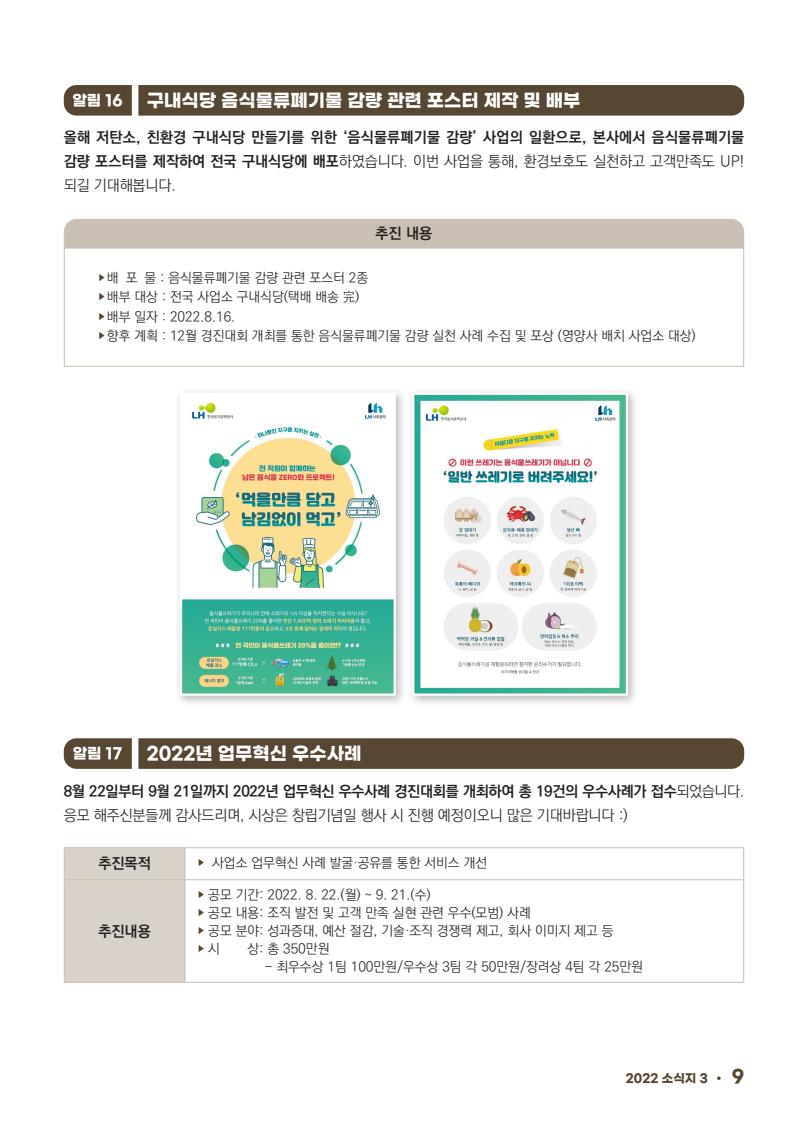
<style>
.page{position:relative;width:808px;height:1127px;background:#fff}
.page>*{position:absolute;margin:0;border:0;box-sizing:border-box;transform-origin:0 0}
.t1{font:700 18px "Gmarket Sans";color:#fff}
.t2{font:15px/24px "Ko Pub World Dotum PB";color:#231f20;text-align:justify}
.t3{font:15px/24px "Ko Pub World Dotum PB";letter-spacing:-.02em;color:#231f20}
.t4{font:700 15px "Gmarket Sans";color:#fff}
.t5{font:13.5px "Ko Pub World Dotum PL";color:#231f20}
.t6{font:700 12px "Gmarket Sans";color:#564632}
.t7{font:8.1px "Ko Pub World Dotum PB";color:#564632;scale:.83 1}
.s1{font-family:"Ko Pub World Dotum PL"}
.s2{font-family:"Ko Pub World Dotum PB";font-size:8.1px;color:#564632}
.s3{font-family:"Ko Pub World Dotum PL";font-size:13.5px;color:#231f20}
.s4{font-size:18px}
</style>
<div class="page">
<svg style="left:138px;top:85px;width:606px;height:31px;background:#594935"></svg>
<svg style="left:64px;top:85px;width:68px;height:31px;background:#5d4e3b"></svg>
<div style="left:63px;top:218px;width:682px;height:31px;background:#c9c0b3"></div>
<div style="left:64px;top:248px;width:680px;height:119px;border:1px solid #c9c0b3"></div>
<div style="left:174px;top:387px;width:233px;height:320px;background:#231f20;opacity:.3"></div>
<img style="left:183px;top:396px;width:210px;height:297px">
<div style="left:180px;top:393px;width:216px;height:303px;border:2px solid #fff"></div>
<div style="left:407px;top:387px;width:232px;height:320px;background:#231f20;opacity:.3"></div>
<img style="left:415px;top:396px;width:210px;height:297px">
<div style="left:412px;top:393px;width:216px;height:303px;border:2px solid #fff"></div>
<svg style="left:138px;top:738px;width:606px;height:31px;background:#594935"></svg>
<svg style="left:64px;top:738px;width:68px;height:31px;background:#5d4e3b"></svg>
<div style="left:65px;top:848px;width:119px;height:134px;background:#d9d2ca"></div>
<hr style="left:64px;top:847px;width:121px;height:1px;background:#c9c0b3">
<hr style="left:64px;top:848px;width:1px;height:31px;background:#c9c0b3">
<hr style="left:64px;top:879px;width:121px;height:1px;background:#c9c0b3">
<hr style="left:64px;top:880px;width:1px;height:102px;background:#c9c0b3">
<hr style="left:185px;top:879px;width:559px;height:1px;background:#c9c0b3">
<hr style="left:64px;top:982px;width:121px;height:1px;background:#c9c0b3">
<hr style="left:185px;top:982px;width:559px;height:1px;background:#c9c0b3">
<hr style="left:185px;top:847px;width:559px;height:1px;background:#c9c0b3">
<hr style="left:184px;top:848px;width:1px;height:31px;background:#c9c0b3">
<hr style="left:743px;top:848px;width:1px;height:31px;background:#c9c0b3">
<hr style="left:184px;top:880px;width:1px;height:102px;background:#c9c0b3">
<hr style="left:743px;top:880px;width:1px;height:102px;background:#c9c0b3">
<p class="t4" style="left:72px;top:92px;width:52px">알림 16</p>
<p class="t1" style="left:147px;top:90px;width:435px">구내식당 음식물류폐기물 감량 관련 포스터 제작 및 배부</p>
<p class="t2" style="left:64px;top:126px;width:682px">올해 저탄소, 친환경 구내식당 만들기를 위한 ‘음식물류폐기물 감량’ 사업의 일환으로, 본사에서 음식물류폐기물 감량 포스터를 제작하여 전국 구내식당에 배포<span class="s1">하였습니다. 이번 사업을 통해, 환경보호도 실천하고 고객만족도 UP! 되길 기대해봅니다.</span></p>
<p class="t2" style="left:375px;top:222px;width:58px">추진 내용</p>
<p class="t5" style="left:99px;top:268px;width:271px"><sup>▶</sup> 배 포 물 : 음식물류폐기물 감량 관련 포스터 2종</p>
<p class="t5" style="left:99px;top:288px;width:262px"><sup>▶</sup> 배부 대상 : 전국 사업소 구내식당(택배 배송 完)</p>
<p class="t5" style="left:99px;top:307px;width:138px"><sup>▶</sup> 배부 일자 : 2022.8.16.</p>
<p class="t5" style="left:99px;top:327px;width:598px"><sup>▶</sup> 향후 계획 : 12월 경진대회 개최를 통한 음식물류폐기물 감량 실천 사례 수집 및 포상 (영양사 배치 사업소 대상)</p>
<p class="t4" style="left:73px;top:745px;width:51px">알림 17</p>
<p class="t1" style="left:147px;top:743px;width:216px">2022년 업무혁신 우수사례</p>
<p class="t3" style="left:64px;top:779px;width:682px">8월 22일부터 9월 21일까지 2022년 업무혁신 우수사례 경진대회를 개최하여 총 19건의 우수사례가 접수<span class="s1">되었습니다. 응모 해주신분들께 감사드리며, 시상은 창립기념일 행사 시 진행 예정이오니 많은 기대바랍니다 :)</span></p>
<p class="t2" style="left:98px;top:852px;width:54px">추진목적</p>
<p class="t5" style="left:198px;top:853px;width:290px"><span class="s2">▶</span> 사업소 업무혁신 사례 발굴·공유를 통한 서비스 개선</p>
<p class="t2" style="left:98px;top:919px;width:54px">추진내용</p>
<p class="t5" style="left:198px;top:885px;width:234px"><span class="s2">▶</span> 공모 기간: 2022. 8. 22.(월) ~ 9. 21.(수)</p>
<p class="t5" style="left:198px;top:903px;width:334px"><span class="s2">▶</span> 공모 내용: 조직 발전 및 고객 만족 실현 관련 우수(모범) 사례</p>
<p class="t5" style="left:198px;top:921px;width:417px"><span class="s2">▶</span> 공모 분야: 성과증대, 예산 절감, 기술·조직 경쟁력 제고, 회사 이미지 제고 등</p>
<p class="t7" style="left:198px;top:943px;width:28px">▶ <span class="s3">시</span></p>
<p class="t5" style="left:247px;top:939px;width:83px">상: 총 350만원</p>
<p class="t5" style="left:265px;top:957px;width:380px">- 최우수상 1팀 100만원/우수상 3팀 각 50만원/장려상 4팀 각 25만원</p>
<p class="t6" style="left:626px;top:1072px;width:120px">2022 소식지 3 <span class="s4">· 9</span></p>
</div>
